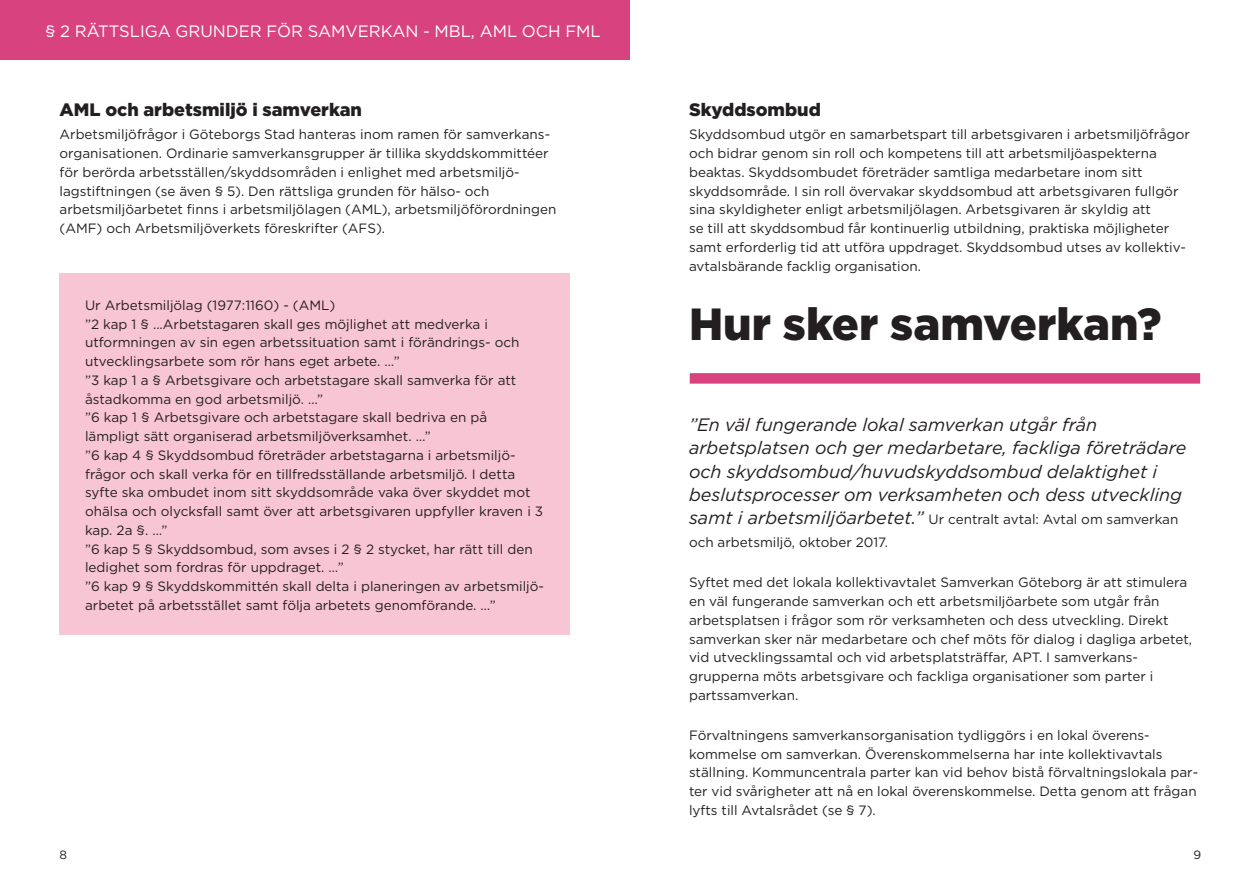
<style>
.page{position:relative;width:1259px;height:893px;background:#fff}
.page>*{position:absolute;margin:0;border:0;box-sizing:border-box;transform-origin:0 0}
.Rubrik_2{font:900 45px "Gotham";color:#231f20}
.Ingress{font:italic 18px/23.2px "Gotham";color:#231f20}
.Rubrik_4{font:900 18px "Gotham";color:#231f20}
.Sidhuvud_inlaga_avsn{font:16.5px "Gotham";color:#fff}
.Brödtext_med_avstånd{font:13.5px/18.8px "Gotham";color:#231f20}
.Ingress-2{font:13.5px/23.2px "Gotham";color:#231f20}
.t1{font:12px "Gotham";color:#231f20}
.s1{font-style:italic;font-size:18px}
</style>
<div class="page">
<div style="left:0;top:0;width:629px;height:60px;background:#d8437f"></div>
<div style="left:60px;top:274px;width:509px;height:361px;background:#f8c5d4"></div>
<div style="left:690px;top:373px;width:510px;height:11px;background:#d8437f"></div>
<h2 class="Sidhuvud_inlaga_avsn" style="left:45px;top:20px;width:557px">§ 2 RÄTTSLIGA GRUNDER FÖR SAMVERKAN - MBL, AML OCH FML</h2>
<p class="Rubrik_4" style="left:60px;top:98px;width:304px">AML och arbetsmiljö i samverkan</p>
<p class="Brödtext_med_avstånd" style="left:60px;top:125px;width:498px">Arbetsmiljöfrågor i Göteborgs Stad hanteras inom ramen för samverkans&shy;organisationen. Ordinarie samverkansgrupper är tillika skyddskommittéer för berörda arbetsställen/skyddsområden i enlighet med arbetsmiljö&shy;lagstiftningen (se även § 5). Den rättsliga grunden för hälso- och arbetsmiljöarbetet finns i arbetsmiljölagen (AML), arbetsmiljöförordningen (AMF) och Arbetsmiljöverkets föreskrifter (AFS).</p>
<p class="Brödtext_med_avstånd" style="left:85px;top:295px;width:252px">Ur Arbetsmiljölag (1977:1160) - (AML)</p>
<p class="Brödtext_med_avstånd" style="left:85px;top:314px;width:436px">”2 kap 1 § ...Arbetstagaren skall ges möjlighet att medverka i utformningen av sin egen arbetssituation samt i förändrings- och utvecklingsarbete som rör hans eget arbete. …”</p>
<p class="Brödtext_med_avstånd" style="left:85px;top:370px;width:433px">”3 kap 1 a § Arbetsgivare och arbetstagare skall samverka för att åstadkomma en god arbetsmiljö. …”</p>
<p class="Brödtext_med_avstånd" style="left:85px;top:408px;width:404px">”6 kap 1 § Arbetsgivare och arbetstagare skall bedriva en på lämpligt sätt organiserad arbetsmiljöverksamhet. …”</p>
<p class="Brödtext_med_avstånd" style="left:85px;top:445px;width:460px">”6 kap 4 § Skyddsombud företräder arbetstagarna i arbetsmiljö&shy;frågor och skall verka för en tillfredsställande arbetsmiljö. I detta syfte ska ombudet inom sitt skyddsområde vaka över skyddet mot ohälsa och olycksfall samt över att arbetsgivaren uppfyller kraven i 3 kap. 2a §. …”</p>
<p class="Brödtext_med_avstånd" style="left:85px;top:539px;width:449px">”6 kap 5 § Skyddsombud, som avses i 2 § 2 stycket, har rätt till den ledighet som fordras för uppdraget. …”</p>
<p class="Brödtext_med_avstånd" style="left:85px;top:577px;width:460px">”6 kap 9 § Skyddskommittén skall delta i planeringen av arbetsmiljö&shy;arbetet på arbetsstället samt följa arbetets genomförande. …”</p>
<p class="Rubrik_4" style="left:689px;top:98px;width:133px">Skyddsombud</p>
<p class="Brödtext_med_avstånd" style="left:689px;top:125px;width:502px">Skyddsombud utgör en samarbetspart till arbetsgivaren i arbetsmiljöfrågor och bidrar genom sin roll och kompetens till att arbetsmiljöaspekterna beaktas. Skyddsombudet företräder samtliga medarbetare inom sitt skyddsområde. I sin roll övervakar skyddsombud att arbetsgivaren fullgör sina skyldigheter enligt arbetsmiljölagen. Arbetsgivaren är skyldig att<br>se till att skyddsombud får kontinuerlig utbildning, praktiska möjligheter samt erforderlig tid att utföra uppdraget. Skyddsombud utses av kollektiv&shy;avtalsbärande facklig organisation.</p>
<h2 class="Rubrik_2" style="left:689px;top:293px;width:474px">Hur sker samverkan?</h2>
<p class="Ingress" style="left:689px;top:413px;width:499px">”En väl fungerande lokal samverkan utgår från arbetsplatsen och ger medarbetare, fackliga företrädare och skyddsombud/huvudskyddsombud delaktighet i beslutsprocesser om verksamheten och dess utveckling</p>
<p class="Ingress-2" style="left:689px;top:507px;width:491px"><span class="s1">samt i arbetsmiljöarbetet.”</span> Ur centralt avtal: Avtal om samverkan och arbetsmiljö, oktober 2017.</p>
<p class="Brödtext_med_avstånd" style="left:689px;top:573px;width:505px">Syftet med det lokala kollektivavtalet Samverkan Göteborg är att stimulera en väl fungerande samverkan och ett arbetsmiljöarbete som utgår från arbetsplatsen i frågor som rör verksamheten och dess utveckling. Direkt samverkan sker när medarbetare och chef möts för dialog i dagliga arbetet, vid utvecklingssamtal och vid arbetsplatsträffar, APT. I samverkans&shy;grupperna möts arbetsgivare och fackliga organisationer som parter i partssamverkan.</p>
<p class="Brödtext_med_avstånd" style="left:689px;top:725px;width:511px">Förvaltningens samverkansorganisation tydliggörs i en lokal överens&shy;kommelse om samverkan. Överenskommelserna har inte kollektivavtals ställning. Kommuncentrala parter kan vid behov bistå förvaltningslokala par&shy;ter vid svårigheter att nå en lokal överenskommelse. Detta genom att frågan lyfts till Avtalsrådet (se § 7).</p>
<p class="t1" style="left:60px;top:847px;width:9px">8</p>
<p class="t1" style="left:1193px;top:847px;width:9px">9</p>
</div>
